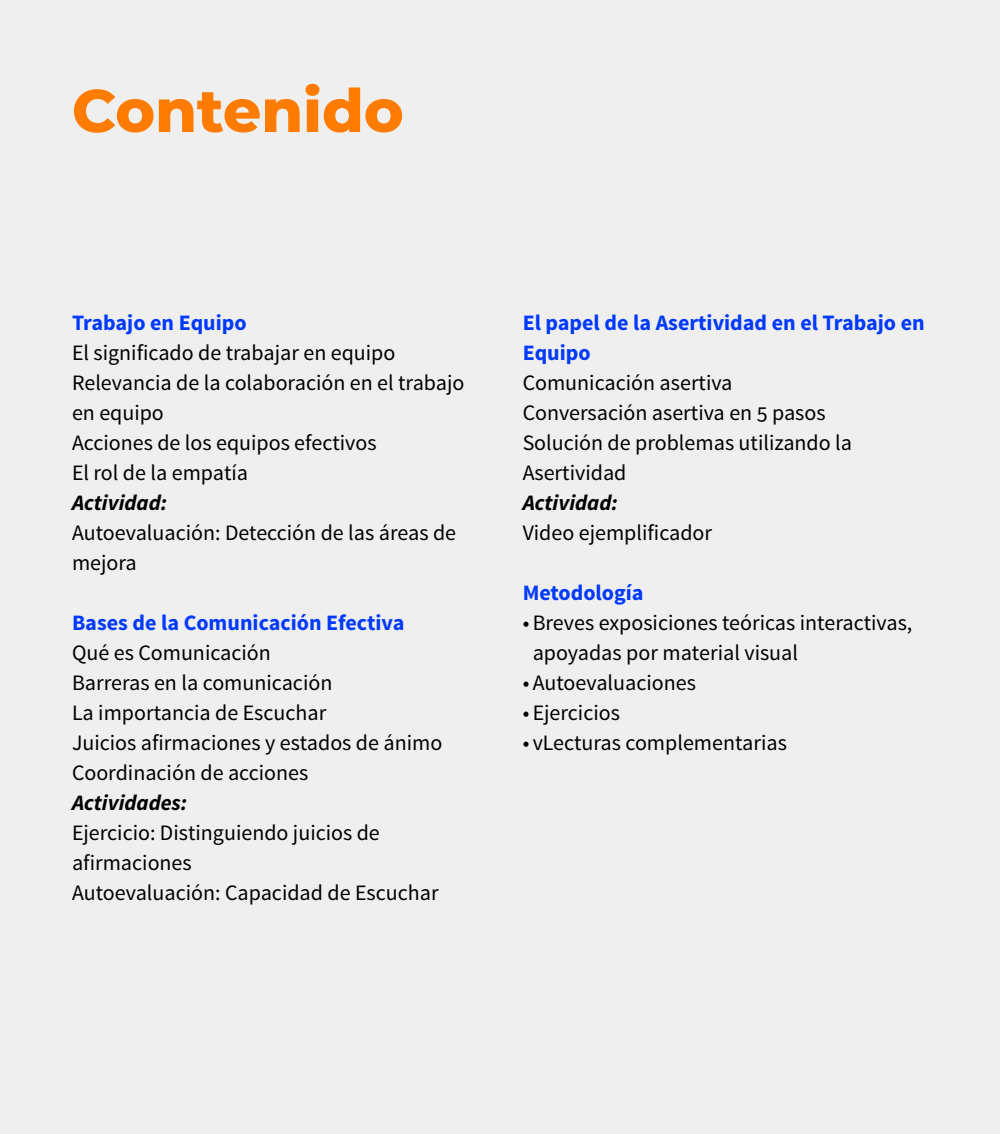
<style>
.page{position:relative;width:1000px;height:1134px;background:#efefef}
.page>*{position:absolute;margin:0;border:0;box-sizing:border-box;transform-origin:0 0}
.t1{font:800 60px "Montserrat";color:#ff7c00}
.t2{font:22px/30px "Source Sans Pro";color:#000}
.t3{font:700 22px/30px "Source Sans Pro";color:#0039ff}
.t4{font:italic 700 22px "Source Sans Pro";color:#000}
</style>
<div class="page">
<h1 class="t1" style="left:72px;top:67px;width:333px">Contenido</h1>
<p class="t3" style="left:72px;top:309px;width:176px">Trabajo en Equipo</p>
<p class="t2" style="left:72px;top:338px;width:394px">El significado de trabajar en equipo<br>Relevancia de la colaboración en el trabajo en equipo<br>Acciones de los equipos efectivos<br>El rol de la empatía</p>
<p class="t4" style="left:72px;top:489px;width:97px">Actividad:</p>
<p class="t2" style="left:72px;top:518px;width:386px">Autoevaluación: Detección de las áreas de mejora</p>
<p class="t3" style="left:72px;top:609px;width:334px">Bases de la Comunicación Efectiva</p>
<p class="t2" style="left:72px;top:638px;width:372px">Qué es Comunicación<br>Barreras en la comunicación<br>La importancia de Escuchar<br>Juicios afirmaciones y estados de ánimo<br>Coordinación de acciones</p>
<p class="t4" style="left:72px;top:789px;width:117px">Actividades:</p>
<p class="t2" style="left:72px;top:818px;width:368px">Ejercicio: Distinguiendo juicios de afirmaciones<br>Autoevaluación: Capacidad de Escuchar</p>
<p class="t3" style="left:523px;top:309px;width:404px">El papel de la Asertividad en el Trabajo en<br>Equipo</p>
<p class="t2" style="left:523px;top:368px;width:331px">Comunicación asertiva<br>Conversación asertiva en 5 pasos<br>Solución de problemas utilizando la<br>Asertividad</p>
<p class="t4" style="left:523px;top:489px;width:97px">Actividad:</p>
<p class="t2" style="left:523px;top:518px;width:191px">Video ejemplificador</p>
<p class="t3" style="left:523px;top:579px;width:123px">Metodología</p>
<p class="t2" style="left:533px;top:608px;width:381px;text-indent:-10px">• Breves exposiciones teóricas interactivas, apoyadas por material visual</p>
<p class="t2" style="left:523px;top:668px;width:175px">• Autoevaluaciones</p>
<p class="t2" style="left:523px;top:698px;width:99px">• Ejercicios</p>
<p class="t2" style="left:523px;top:728px;width:266px">• vLecturas complementarias</p>
</div>
